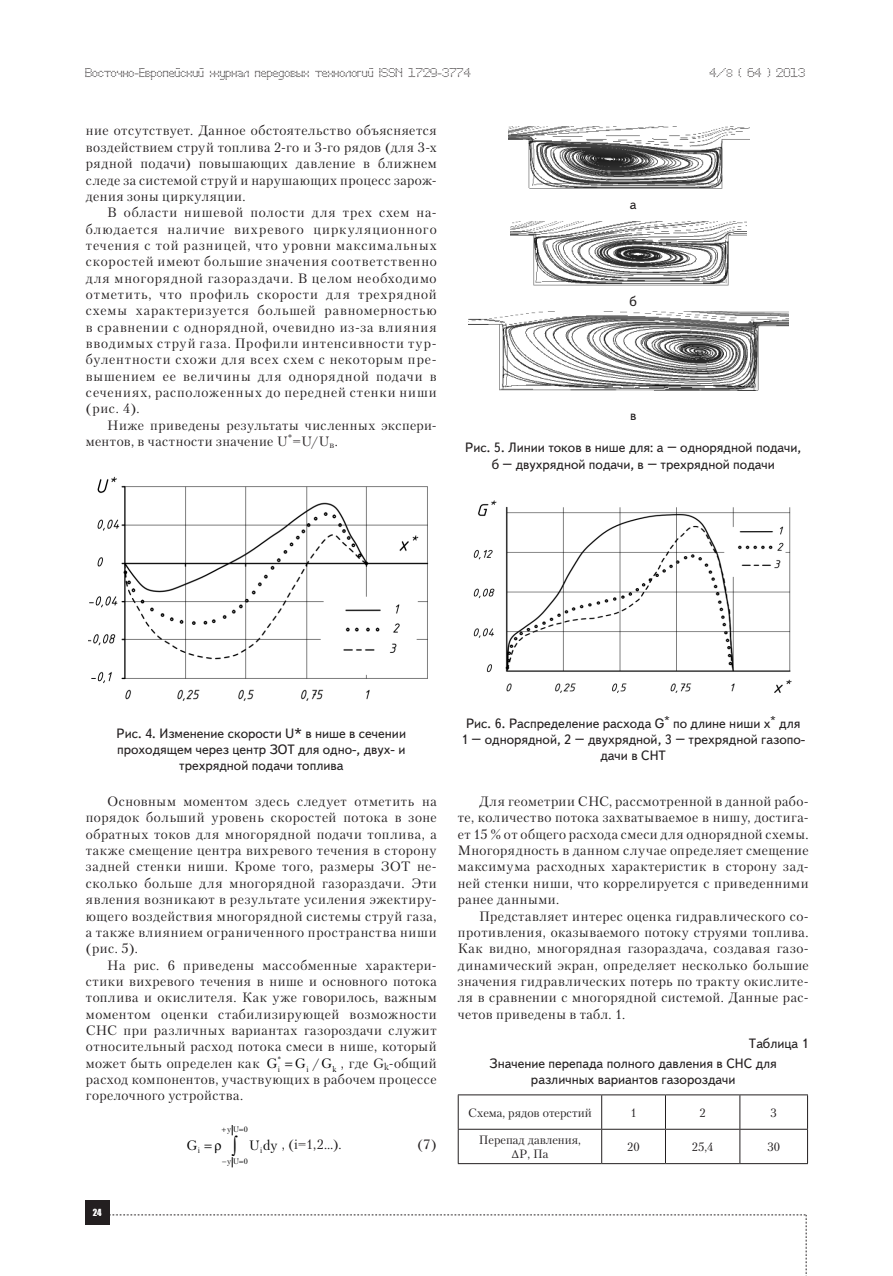
<style>
.page{position:relative;width:893px;height:1276px;background:#fff}
.page>*{position:absolute;margin:0;border:0;box-sizing:border-box;transform-origin:0 0}
.Text{font:13.5px/16.4px "Petersburg C";letter-spacing:.04em;color:#231f20;text-align:justify}
.risunok{font:13.5px/16.2px "Text Book C";color:#231f20;text-align:center}
.Название_табл{font:13.5px/16.2px "Text Book C";color:#231f20;text-align:center}
.Таблица{font:13.5px "Text Book C";color:#231f20}
.t1{font:13.5px "Petersburg C";color:#000}
.t2{font:12px "Perfo";letter-spacing:.015em;color:#231f20}
.Сама_табл{font:12px/14.4px "Petersburg C";color:#231f20;text-align:center}
.t3{font:9px "Impact";color:#fff}
.t4{font:7.8px "Petersburg C";color:#000}
.s1{font-size:10.5px}
.s2{color:#000}
.s3{font-family:"Minion Pro"}
</style>
<div class="page">
<div style="left:85px;top:1200px;width:24px;height:25px;background:#231f20"></div>
<svg style="left:109px;top:1214px;width:698px;height:62px"></svg>
<hr style="left:458px;top:1094px;width:144px;height:1px;background:#231f20">
<hr style="left:458px;top:1095px;width:1px;height:34px;background:#231f20">
<hr style="left:602px;top:1094px;width:63px;height:1px;background:#231f20">
<hr style="left:601px;top:1095px;width:1px;height:34px;background:#231f20">
<hr style="left:665px;top:1094px;width:75px;height:1px;background:#231f20">
<hr style="left:665px;top:1095px;width:1px;height:34px;background:#231f20">
<hr style="left:740px;top:1094px;width:68px;height:1px;background:#231f20">
<hr style="left:739px;top:1095px;width:1px;height:34px;background:#231f20">
<hr style="left:807px;top:1095px;width:1px;height:34px;background:#231f20">
<hr style="left:458px;top:1129px;width:144px;height:1px;background:#231f20">
<hr style="left:458px;top:1129px;width:1px;height:34px;background:#231f20">
<hr style="left:602px;top:1129px;width:63px;height:1px;background:#231f20">
<hr style="left:601px;top:1129px;width:1px;height:34px;background:#231f20">
<hr style="left:665px;top:1129px;width:75px;height:1px;background:#231f20">
<hr style="left:665px;top:1129px;width:1px;height:34px;background:#231f20">
<hr style="left:740px;top:1129px;width:68px;height:1px;background:#231f20">
<hr style="left:739px;top:1129px;width:1px;height:34px;background:#231f20">
<hr style="left:807px;top:1129px;width:1px;height:34px;background:#231f20">
<hr style="left:458px;top:1163px;width:144px;height:1px;background:#231f20">
<hr style="left:602px;top:1163px;width:63px;height:1px;background:#231f20">
<hr style="left:665px;top:1163px;width:75px;height:1px;background:#231f20">
<hr style="left:740px;top:1163px;width:68px;height:1px;background:#231f20">
<img style="left:88px;top:476px;width:341px;height:225px">
<img style="left:508px;top:126px;width:241px;height:63px">
<img style="left:511px;top:221px;width:235px;height:65px">
<img style="left:469px;top:312px;width:320px;height:79px">
<img style="left:473px;top:500px;width:319px;height:193px">
<svg style="left:232px;top:1125px;width:1px;height:42px"></svg>
<p class="t2" style="left:85px;top:65px;width:387px">Восточно-Европейский журнал передовых технологий ISSN 1729-3774</p>
<p class="t2" style="left:709px;top:65px;width:97px">4/<span class="s1">8</span> ( 64 ) 2013</p>
<p class="Text" style="left:86px;top:122px;width:352px">ние отсутствует. Данное обстоятельство объясняется воздействием струй топлива 2-го и 3-го рядов (для 3-х рядной подачи) повышающих давление в ближнем следе за системой струй и нарушающих процесс зарож&shy;дения зоны циркуляции.</p>
<p class="Text" style="left:86px;top:204px;width:352px;text-indent:21px">В области нишевой полости для трех схем на&shy;блюдается наличие вихревого циркуляционного течения с той разницей, что уровни максимальных скоростей имеют большие значения соответственно для многорядной газораздачи. В целом необходимо отметить, что профиль скорости для трехрядной схемы характеризуется большей равномерностью в сравнении с однорядной, очевидно из-за влияния вводимых струй газа. Профили интенсивности тур&shy;булентности схожи для всех схем с некоторым пре&shy;вышением ее величины для однорядной подачи в сечениях, расположенных до передней стенки ниши (рис. 4).</p>
<p class="Text" style="left:86px;top:417px;width:352px;text-indent:21px">Ниже приведены результаты численных экспери&shy;ментов, в частности значение U<sup>*</sup>=U/U<sub>в</sub>.</p>
<p class="risunok" style="left:630px;top:197px;width:8px">а</p>
<p class="risunok" style="left:629px;top:294px;width:9px">б</p>
<p class="risunok" style="left:630px;top:407px;width:8px">в</p>
<p class="risunok" style="left:465px;top:440px;width:337px">Рис. 5. Линии токов в нише для: а – однорядной подачи, б – двухрядной подачи, в – трехрядной подачи</p>
<p class="risunok" style="left:117px;top:725px;width:291px">Рис. 4. Изменение скорости U* в нише в сечении проходящем через центр ЗОТ для одно-, двух- и трехрядной подачи топлива</p>
<p class="Text" style="left:86px;top:793px;width:352px;text-indent:21px">Основным моментом здесь следует отметить на порядок больший уровень скоростей потока в зоне обратных токов для многорядной подачи топлива, а также смещение центра вихревого течения в сторону задней стенки ниши. Кроме того, размеры ЗОТ не&shy;сколько больше для многорядной газораздачи. Эти явления возникают в результате усиления эжектиру&shy;ющего воздействия многорядной системы струй газа, а также влиянием ограниченного пространства ниши (рис. 5).</p>
<p class="Text" style="left:86px;top:956px;width:352px;text-indent:21px">На рис. 6 приведены массобменные характери&shy;стики вихревого течения в нише и основного потока топлива и окислителя. Как уже говорилось, важным моментом оценки стабилизирующей возможности СНС при различных вариантах газороздачи служит относительный расход потока смеси в нише, который может быть определен как</p>
<p class="t4" style="left:278px;top:1054px;width:5px">*</p>
<p class="Text" style="left:86px;top:1054px;width:352px;text-indent:255px">, где G<sub>k</sub>-общий расход компонентов, участвующих в рабочем процессе горелочного устройства.</p>
<p class="Text" style="left:249px;top:1136px;width:94px"><span class="s2">U dy</span> , (i=1,2…).</p>
<p class="Text" style="left:417px;top:1136px;width:21px">(7)</p>
<p class="t1" style="left:267px;top:1055px;width:12px">G</p>
<p class="t1" style="left:295px;top:1055px;width:38px">G /G</p>
<p class="t4" style="left:278px;top:1064px;width:4px">i</p>
<p class="t4" style="left:306px;top:1064px;width:4px">i</p>
<p class="t4" style="left:333px;top:1064px;width:6px">k</p>
<p class="t4" style="left:227px;top:1125px;width:22px">yU 0</p>
<p class="t1" style="left:187px;top:1137px;width:12px">G</p>
<p class="t4" style="left:198px;top:1146px;width:4px">i</p>
<p class="t4" style="left:260px;top:1146px;width:4px">i</p>
<p class="t3" style="left:93px;top:1207px;width:10px">24</p>
<p class="t4" style="left:222px;top:1157px;width:27px">−yU 0</p>
<p class="risunok" style="left:461px;top:715px;width:346px">Рис. 6. Распределение расхода G<sup>*</sup> по длине ниши x<sup>*</sup> для<br>1 – однорядной, 2 – двухрядной, 3 – трехрядной газопо&shy;дачи в СНТ</p>
<p class="Text" style="left:458px;top:793px;width:352px;text-indent:21px">Для геометрии СНС, рассмотренной в данной рабо&shy;те, количество потока захватываемое в нишу, достига&shy;ет 15 % от общего расхода смеси для однорядной схемы.<br>Многорядность в данном случае определяет смещение максимума расходных характеристик в сторону зад&shy;ней стенки ниши, что коррелируется с приведенними ранее данными.</p>
<p class="Text" style="left:458px;top:907px;width:352px;text-indent:21px">Представляет интерес оценка гидравлического со&shy;противления, оказываемого потоку струями топлива.<br>Как видно, многорядная газораздача, создавая газо&shy;динамический экран, определяет несколько большие значения гидравлических потерь по тракту окислите&shy;ля в сравнении с многорядной системой. Данные рас&shy;четов приведены в табл. 1.</p>
<p class="Таблица" style="left:749px;top:1035px;width:61px">Таблица 1</p>
<p class="Название_табл" style="left:490px;top:1055px;width:289px">Значение перепада полного давления в СНС для различных вариантов газороздачи</p>
<p class="Сама_табл" style="left:468px;top:1105px;width:125px">Схема, рядов отерстий</p>
<p class="Сама_табл" style="left:630px;top:1105px;width:8px">1</p>
<p class="Сама_табл" style="left:699px;top:1105px;width:8px">2</p>
<p class="Сама_табл" style="left:771px;top:1105px;width:8px">3</p>
<p class="Сама_табл" style="left:479px;top:1132px;width:104px">Перепад давления,<br><span class="s3">Δ</span>P, Па</p>
<p class="Сама_табл" style="left:627px;top:1139px;width:14px">20</p>
<p class="Сама_табл" style="left:692px;top:1139px;width:23px">25,4</p>
<p class="Сама_табл" style="left:767px;top:1139px;width:14px">30</p>
</div>
